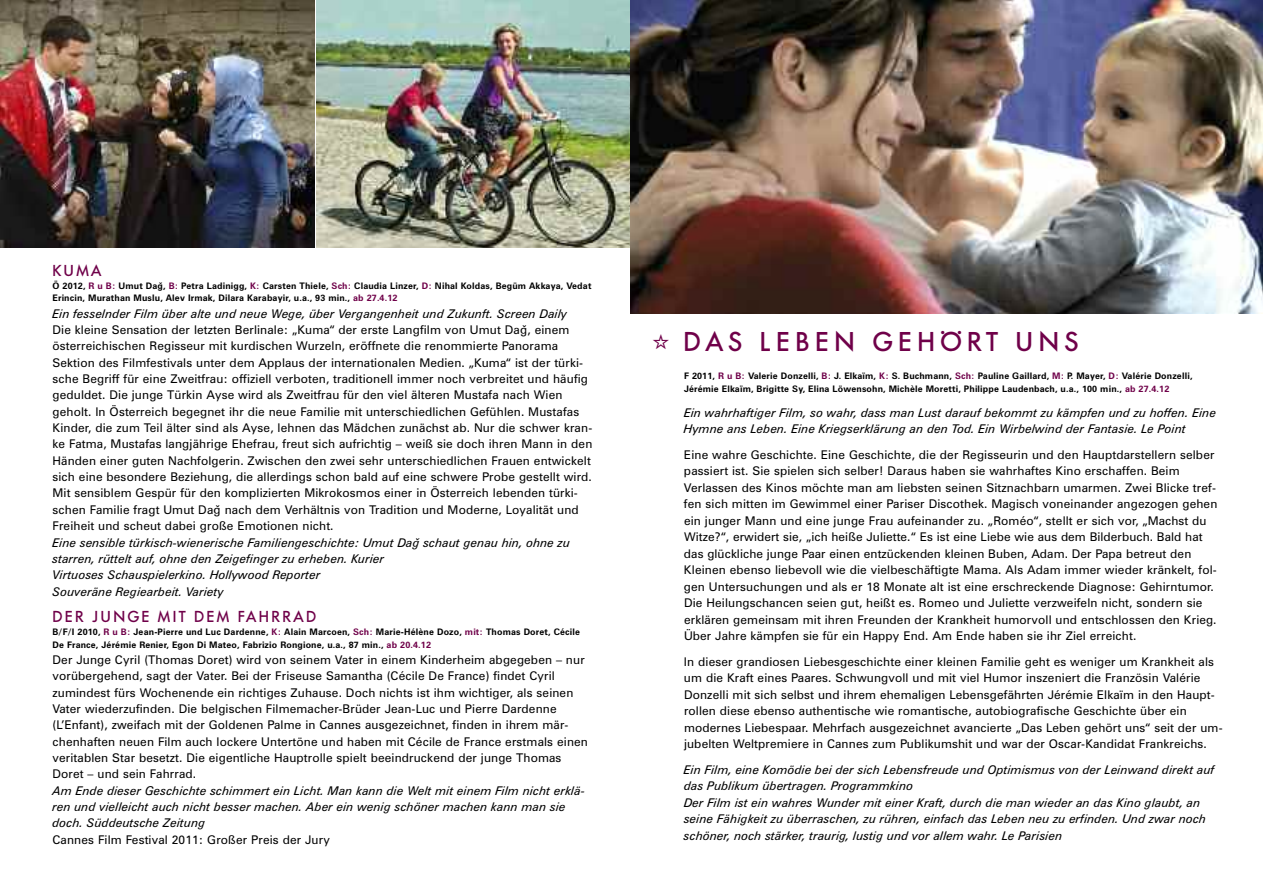
<style>
.page{position:relative;width:1263px;height:893px;background:#fff}
.page>*{position:absolute;margin:0;border:0;box-sizing:border-box;transform-origin:0 0}
.t1{font:500 27px "Futura BQ";letter-spacing:.17em;color:#6f0049}
.t2{font:500 15.75px "Futura BQ";letter-spacing:.115em;color:#6f0049}
.t3{font:12px/16.4px "Zurich BT";letter-spacing:.01em;color:#000}
.t4{font:italic 12px/16.5px "Zurich BT";color:#000}
.t5{font:700 9px/12.6px "Zurich BT";letter-spacing:.015em;color:#000}
.s1{color:#6f0049}
</style>
<div class="page">
<img style="left:0;top:0;width:315px;height:248px">
<img style="left:317px;top:0;width:314px;height:248px">
<img style="left:631px;top:0;width:632px;height:313px">
<h2 class="t2" style="left:53px;top:262px;width:51px">KUMA</h2>
<p class="t5" style="left:53px;top:280px;width:540px">Ö 2012, <span class="s1">R u B:</span> Umut Dagˇ, <span class="s1">B:</span> Petra Ladinigg, <span class="s1">K:</span> Carsten Thiele, <span class="s1">Sch:</span> Claudia Linzer, <span class="s1">D:</span> Nihal Koldas, Begüm Akkaya, Vedat<br>Erincin, Murathan Muslu, Alev Irmak, Dilara Karabayir, u.a., 93 min., <span class="s1">ab 27.4.12</span></p>
<p class="t4" style="left:53px;top:306px;width:516px">Ein fesselnder Film über alte und neue Wege, über Vergangenheit und Zukunft. Screen Daily</p>
<p class="t3" style="left:52px;top:323px;width:541px">Die kleine Sensation der letzten Berlinale: „Kuma“ der erste Langfilm von Umut Dagˇ, einem österreichischen Regisseur mit kurdischen Wurzeln, eröffnete die renommierte Panorama Sektion des Filmfestivals unter dem Applaus der internationalen Medien. „Kuma“ ist der türki&shy;sche Begriff für eine Zweitfrau: offiziell verboten, traditionell immer noch verbreitet und häufig geduldet. Die junge Türkin Ayse wird als Zweitfrau für den viel älteren Mustafa nach Wien geholt. In Österreich begegnet ihr die neue Familie mit unterschiedlichen Gefühlen. Mustafas Kinder, die zum Teil älter sind als Ayse, lehnen das Mädchen zunächst ab. Nur die schwer kran&shy;ke Fatma, Mustafas langjährige Ehefrau, freut sich aufrichtig – weiß sie doch ihren Mann in den Händen einer guten Nachfolgerin. Zwischen den zwei sehr unterschiedlichen Frauen entwickelt sich eine besondere Beziehung, die allerdings schon bald auf eine schwere Probe gestellt wird.<br>Mit sensiblem Gespür für den komplizierten Mikrokosmos einer in Österreich lebenden türki&shy;schen Familie fragt Umut Dagˇ nach dem Verhältnis von Tradition und Moderne, Loyalität und Freiheit und scheut dabei große Emotionen nicht.</p>
<p class="t4" style="left:53px;top:535px;width:519px">Eine sensible türkisch-wienerische Familiengeschichte: Umut Dagˇ schaut genau hin, ohne zu starren, rüttelt auf, ohne den Zeigefinger zu erheben. Kurier<br>Virtuoses Schauspielerkino. Hollywood Reporter<br>Souveräne Regiearbeit. Variety</p>
<h2 class="t2" style="left:53px;top:608px;width:266px">DER JUNGE MIT DEM FAHRRAD</h2>
<p class="t5" style="left:53px;top:626px;width:529px">B/F/I 2010, <span class="s1">R u B:</span> Jean-Pierre und Luc Dardenne, <span class="s1">K:</span> Alain Marcoen, <span class="s1">Sch:</span> Marie-Hélène Dozo, <span class="s1">mit:</span> Thomas Doret, Cécile<br>De France, Jérémie Renier, Egon Di Mateo, Fabrizio Rongione, u.a., 87 min., <span class="s1">ab 20.4.12</span></p>
<p class="t3" style="left:53px;top:652px;width:537px">Der Junge Cyril (Thomas Doret) wird von seinem Vater in einem Kinderheim abgegeben – nur vorübergehend, sagt der Vater. Bei der Friseuse Samantha (Cécile De France) findet Cyril zumindest fürs Wochenende ein richtiges Zuhause. Doch nichts ist ihm wichtiger, als seinen Vater wiederzufinden. Die belgischen Filmemacher-Brüder Jean-Luc und Pierre Dardenne (L’Enfant), zweifach mit der Goldenen Palme in Cannes ausgezeichnet, finden in ihrem mär&shy;chenhaften neuen Film auch lockere Untertöne und haben mit Cécile de France erstmals einen veritablen Star besetzt. Die eigentliche Hauptrolle spielt beeindruckend der junge Thomas Doret – und sein Fahrrad.</p>
<p class="t4" style="left:52px;top:783px;width:534px">Am Ende dieser Geschichte schimmert ein Licht. Man kann die Welt mit einem Film nicht erklä&shy;ren und vielleicht auch nicht besser machen. Aber ein wenig schöner machen kann man sie doch. Süddeutsche Zeitung</p>
<p class="t3" style="left:53px;top:832px;width:279px">Cannes Film Festival 2011: Großer Preis der Jury</p>
<h1 class="t1" style="left:683px;top:327px;width:397px">DAS LEBEN GEHÖRT UNS</h1>
<p class="t5" style="left:684px;top:370px;width:510px">F 2011, <span class="s1">R u B:</span> Valerie Donzelli, <span class="s1">B:</span> J. Elkaïm, <span class="s1">K:</span> S. Buchmann, <span class="s1">Sch:</span> Pauline Gaillard, <span class="s1">M:</span> P. Mayer, <span class="s1">D:</span> Valérie Donzelli,<br>Jérémie Elkaïm, Brigitte Sy, Elina Löwensohn, Michèle Moretti, Philippe Laudenbach, u.a., 100 min., <span class="s1">ab 27.4.12</span></p>
<p class="t4" style="left:684px;top:405px;width:534px">Ein wahrhaftiger Film, so wahr, dass man Lust darauf bekommt zu kämpfen und zu hoffen. Eine<br>Hymne ans Leben. Eine Kriegserklärung an den Tod. Ein Wirbelwind der Fantasie. Le Point</p>
<p class="t3" style="left:684px;top:447px;width:535px">Eine wahre Geschichte. Eine Geschichte, die der Regisseurin und den Hauptdarstellern selber passiert ist. Sie spielen sich selber! Daraus haben sie wahrhaftes Kino erschaffen. Beim Verlassen des Kinos möchte man am liebsten seinen Sitznachbarn umarmen. Zwei Blicke tref&shy;fen sich mitten im Gewimmel einer Pariser Discothek. Magisch voneinander angezogen gehen ein junger Mann und eine junge Frau aufeinander zu. „Roméo“, stellt er sich vor, „Machst du Witze?“, erwidert sie, „ich heiße Juliette.“ Es ist eine Liebe wie aus dem Bilderbuch. Bald hat das glückliche junge Paar einen entzückenden kleinen Buben, Adam. Der Papa betreut den Kleinen ebenso liebevoll wie die vielbeschäftigte Mama. Als Adam immer wieder kränkelt, fol&shy;gen Untersuchungen und als er 18 Monate alt ist eine erschreckende Diagnose: Gehirntumor.<br>Die Heilungschancen seien gut, heißt es. Romeo und Juliette verzweifeln nicht, sondern sie erklären gemeinsam mit ihren Freunden der Krankheit humorvoll und entschlossen den Krieg.<br>Über Jahre kämpfen sie für ein Happy End. Am Ende haben sie ihr Ziel erreicht.</p>
<p class="t3" style="left:684px;top:654px;width:540px">In dieser grandiosen Liebesgeschichte einer kleinen Familie geht es weniger um Krankheit als um die Kraft eines Paares. Schwungvoll und mit viel Humor inszeniert die Französin Valérie Donzelli mit sich selbst und ihrem ehemaligen Lebensgefährten Jérémie Elkaïm in den Haupt&shy;rollen diese ebenso authentische wie romantische, autobiografische Geschichte über ein modernes Liebespaar. Mehrfach ausgezeichnet avancierte „Das Leben gehört uns“ seit der um&shy;jubelten Weltpremiere in Cannes zum Publikumshit und war der Oscar-Kandidat Frankreichs.</p>
<p class="t4" style="left:684px;top:762px;width:532px">Ein Film, eine Komödie bei der sich Lebensfreude und Optimismus von der Leinwand direkt auf das Publikum übertragen. Programmkino<br>Der Film ist ein wahres Wunder mit einer Kraft, durch die man wieder an das Kino glaubt, an seine Fähigkeit zu überraschen, zu rühren, einfach das Leben neu zu erfinden. Und zwar noch schöner, noch stärker, traurig, lustig und vor allem wahr. Le Parisien</p>
</div>
